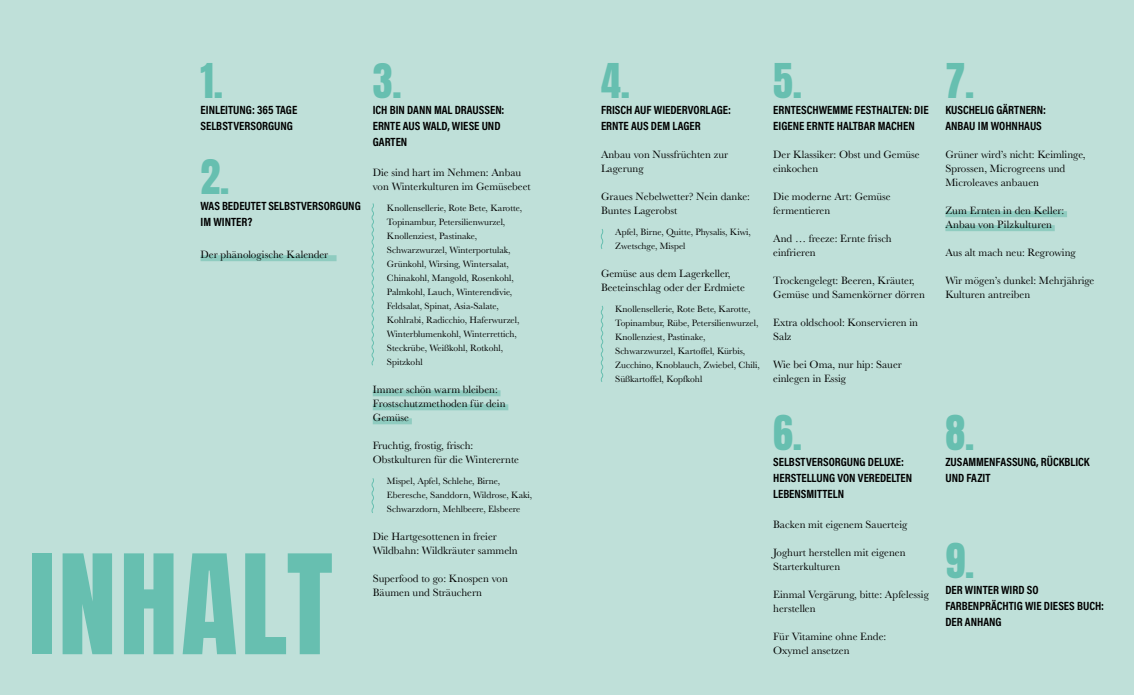
<style>
.page{position:relative;width:1134px;height:695px;background:#fff}
.page>*{position:absolute;margin:0;border:0;box-sizing:border-box;transform-origin:0 0}
.t1{font:117.3px "Anton";letter-spacing:.025em;color:#67bfb0}
.t2{font:40px "Anton";color:#67bfb0}
.t3{font:12px/16px "Acumin Variable Concept";color:#000}
.t4{font:11px/14px "Baskerville";color:#000}
.t5{font:9.5px/14px "Baskerville";color:#000}
</style>
<div class="page">
<div style="left:0;top:0;width:1134px;height:694px;background:#bfe0d9"></div>
<div style="left:201px;top:255px;width:136px;height:6px;background:#8fccc0"></div>
<div style="left:945px;top:211px;width:122px;height:6px;background:#8fccc0"></div>
<div style="left:945px;top:225px;width:110px;height:6px;background:#8fccc0"></div>
<div style="left:373px;top:390px;width:127px;height:6px;background:#8fccc0"></div>
<div style="left:373px;top:404px;width:135px;height:6px;background:#8fccc0"></div>
<div style="left:373px;top:418px;width:39px;height:6px;background:#8fccc0"></div>
<svg style="left:371px;top:203px;width:3px;height:163px"></svg>
<svg style="left:600px;top:229px;width:4px;height:20px"></svg>
<svg style="left:600px;top:305px;width:4px;height:77px"></svg>
<svg style="left:371px;top:478px;width:3px;height:35px"></svg>
<h2 class="t2" style="left:201px;top:61px;width:24px">1.</h2>
<p class="t3" style="left:201px;top:101px;width:98px">EINLEITUNG: 365 TAGE<br>SELBSTVERSORGUNG</p>
<h2 class="t2" style="left:201px;top:157px;width:30px">2.</h2>
<p class="t3" style="left:201px;top:197px;width:162px">WAS BEDEUTET SELBSTVERSORGUNG<br>IM WINTER?</p>
<p class="t4" style="left:201px;top:248px;width:129px">Der phänologische Kalender</p>
<h1 class="t1" style="left:29px;top:545px;width:306px">INHALT</h1>
<h2 class="t2" style="left:373px;top:61px;width:30px">3.</h2>
<p class="t3" style="left:373px;top:101px;width:133px">ICH BIN DANN MAL DRAUSSEN:<br>ERNTE AUS WALD, WIESE UND<br>GARTEN</p>
<p class="t4" style="left:373px;top:166px;width:160px">Die sind hart im Nehmen: Anbau von Winterkulturen im Gemüsebeet</p>
<p class="t5" style="left:387px;top:201px;width:137px">Knollensellerie, Rote Bete, Karotte,<br>Topinambur, Petersilienwurzel,<br>Knollenziest, Pastinake,<br>Schwarzwurzel, Winterportulak,<br>Grünkohl, Wirsing, Wintersalat,<br>Chinakohl, Mangold, Rosenkohl,<br>Palmkohl, Lauch, Winterendivie,<br>Feldsalat, Spinat, Asia-Salate,<br>Kohlrabi, Radicchio, Haferwurzel,<br>Winterblumenkohl, Winterrettich,<br>Steckrübe, Weißkohl, Rotkohl,<br>Spitzkohl</p>
<p class="t4" style="left:373px;top:383px;width:134px">Immer schön warm bleiben:<br>Frostschutzmethoden für dein<br>Gemüse</p>
<p class="t4" style="left:373px;top:439px;width:148px">Fruchtig, frostig, frisch:<br>Obstkulturen für die Winterernte</p>
<p class="t5" style="left:387px;top:474px;width:147px">Mispel, Apfel, Schlehe, Birne,<br>Eberesche, Sanddorn, Wildrose, Kaki,<br>Schwarzdorn, Mehlbeere, Elsbeere</p>
<p class="t4" style="left:373px;top:530px;width:146px">Die Hartgesottenen in freier<br>Wildbahn: Wildkräuter sammeln</p>
<p class="t4" style="left:373px;top:572px;width:137px">Superfood to go: Knospen von<br>Bäumen und Sträuchern</p>
<h2 class="t2" style="left:601px;top:61px;width:30px">4.</h2>
<p class="t3" style="left:601px;top:101px;width:131px">FRISCH AUF WIEDERVORLAGE:<br>ERNTE AUS DEM LAGER</p>
<p class="t4" style="left:601px;top:148px;width:129px">Anbau von Nussfrüchten zur<br>Lagerung</p>
<p class="t4" style="left:601px;top:190px;width:151px">Graues Nebelwetter? Nein danke:<br>Buntes Lagerobst</p>
<p class="t5" style="left:615px;top:225px;width:137px">Apfel, Birne, Quitte, Physalis, Kiwi,<br>Zwetschge, Mispel</p>
<p class="t4" style="left:601px;top:267px;width:145px">Gemüse aus dem Lagerkeller,<br>Beeteinschlag oder der Erdmiete</p>
<p class="t5" style="left:615px;top:302px;width:146px">Knollensellerie, Rote Bete, Karotte, Topinambur, Rübe, Petersilienwurzel, Knollenziest, Pastinake, Schwarzwurzel, Kartoffel, Kürbis, Zucchino, Knoblauch, Zwiebel, Chili, Süßkartoffel, Kopfkohl</p>
<h2 class="t2" style="left:773px;top:61px;width:30px">5.</h2>
<p class="t3" style="left:773px;top:101px;width:157px">ERNTESCHWEMME FESTHALTEN: DIE<br>EIGENE ERNTE HALTBAR MACHEN</p>
<p class="t4" style="left:773px;top:148px;width:148px">Der Klassiker: Obst und Gemüse einkochen</p>
<p class="t4" style="left:773px;top:190px;width:119px">Die moderne Art: Gemüse fermentieren</p>
<p class="t4" style="left:773px;top:232px;width:120px">And … freeze: Ernte frisch einfrieren</p>
<p class="t4" style="left:773px;top:274px;width:153px">Trockengelegt: Beeren, Kräuter,<br>Gemüse und Samenkörner dörren</p>
<p class="t4" style="left:773px;top:316px;width:146px">Extra oldschool: Konservieren in<br>Salz</p>
<p class="t4" style="left:773px;top:358px;width:130px">Wie bei Oma, nur hip: Sauer einlegen in Essig</p>
<h2 class="t2" style="left:773px;top:413px;width:30px">6.</h2>
<p class="t3" style="left:773px;top:453px;width:140px">SELBSTVERSORGUNG DELUXE:<br>HERSTELLUNG VON VEREDELTEN<br>LEBENSMITTELN</p>
<p class="t4" style="left:773px;top:518px;width:136px">Backen mit eigenem Sauerteig</p>
<p class="t4" style="left:773px;top:546px;width:134px">Joghurt herstellen mit eigenen<br>Starterkulturen</p>
<p class="t4" style="left:773px;top:588px;width:157px">Einmal Vergärung, bitte: Apfelessig herstellen</p>
<p class="t4" style="left:773px;top:630px;width:115px">Für Vitamine ohne Ende:<br>Oxymel ansetzen</p>
<h2 class="t2" style="left:945px;top:61px;width:30px">7.</h2>
<p class="t3" style="left:945px;top:101px;width:102px">KUSCHELIG GÄRTNERN:<br>ANBAU IM WOHNHAUS</p>
<p class="t4" style="left:945px;top:148px;width:142px">Grüner wird’s nicht: Keimlinge,<br>Sprossen, Microgreens und<br>Microleaves anbauen</p>
<p class="t4" style="left:945px;top:204px;width:120px">Zum Ernten in den Keller:<br>Anbau von Pilzkulturen</p>
<p class="t4" style="left:945px;top:246px;width:132px">Aus alt mach neu: Regrowing</p>
<p class="t4" style="left:945px;top:274px;width:150px">Wir mögen’s dunkel: Mehrjährige<br>Kulturen antreiben</p>
<h2 class="t2" style="left:945px;top:413px;width:30px">8.</h2>
<p class="t3" style="left:945px;top:453px;width:146px">ZUSAMMENFASSUNG, RÜCKBLICK<br>UND FAZIT</p>
<h2 class="t2" style="left:945px;top:541px;width:30px">9.</h2>
<p class="t3" style="left:945px;top:581px;width:160px">DER WINTER WIRD SO<br>FARBENPRÄCHTIG WIE DIESES BUCH:<br>DER ANHANG</p>
</div>
